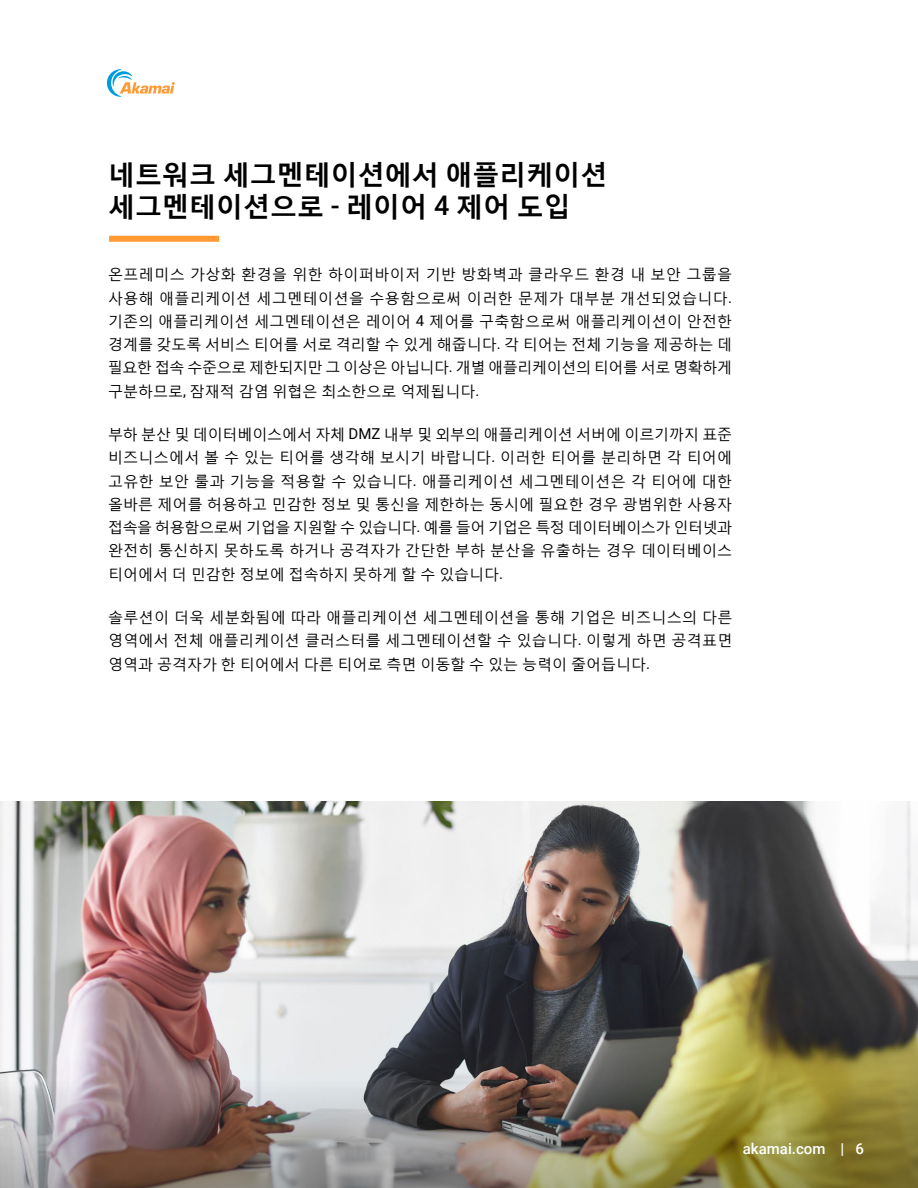
<style>
.page{position:relative;width:918px;height:1188px;background:#fff}
.page>*{position:absolute;margin:0;border:0;box-sizing:border-box;transform-origin:0 0}
.t1{font:700 27px/33px "Malgun Gothic";color:#000}
.t2{font:15px/23.2px "Malgun Gothic";color:#000;text-align:justify}
.t3{font:500 15px "Roboto";color:#fff}
.s1{font-family:"Roboto";font-weight:500}
.s2{font-family:"Roboto"}
</style>
<div class="page">
<svg style="left:107px;top:69px;width:68px;height:28px"></svg>
<div style="left:109px;top:236px;width:110px;height:6px;background:#f93"></div>
<img style="left:0;top:801px;width:918px;height:204px">
<img style="left:0;top:1005px;width:918px;height:183px">
<h1 class="t1" style="left:108px;top:156px;width:501px">네트워크 세그멘테이션에서 애플리케이션 세그멘테이션으로 <span class="s1">-</span> 레이어 <span class="s1">4</span> 제어 도입</h1>
<p class="t2" style="left:108px;top:263px;width:626px">온프레미스 가상화 환경을 위한 하이퍼바이저 기반 방화벽과 클라우드 환경 내 보안 그룹을 사용해 애플리케이션 세그멘테이션을 수용함으로써 이러한 문제가 대부분 개선되었습니다<span class="s2">. </span>기존의 애플리케이션 세그멘테이션은 레이어 <span class="s2">4</span> 제어를 구축함으로써 애플리케이션이 안전한 경계를 갖도록 서비스 티어를 서로 격리할 수 있게 해줍니다<span class="s2">.</span> 각 티어는 전체 기능을 제공하는 데 필요한 접속 수준으로 제한되지만 그 이상은 아닙니다<span class="s2">.</span> 개별 애플리케이션의 티어를 서로 명확하게 구분하므로<span class="s2">,</span> 잠재적 감염 위협은 최소한으로 억제됩니다<span class="s2">.</span></p>
<p class="t2" style="left:108px;top:422px;width:626px">부하 분산 및 데이터베이스에서 자체 <span class="s2">DMZ</span> 내부 및 외부의 애플리케이션 서버에 이르기까지 표준 비즈니스에서 볼 수 있는 티어를 생각해 보시기 바랍니다<span class="s2">.</span> 이러한 티어를 분리하면 각 티어에 고유한 보안 룰과 기능을 적용할 수 있습니다<span class="s2">.</span> 애플리케이션 세그멘테이션은 각 티어에 대한 올바른 제어를 허용하고 민감한 정보 및 통신을 제한하는 동시에 필요한 경우 광범위한 사용자 접속을 허용함으로써 기업을 지원할 수 있습니다<span class="s2">.</span> 예를 들어 기업은 특정 데이터베이스가 인터넷과 완전히 통신하지 못하도록 하거나 공격자가 간단한 부하 분산을 유출하는 경우 데이터베이스 티어에서 더 민감한 정보에 접속하지 못하게 할 수 있습니다<span class="s2">.</span></p>
<p class="t2" style="left:108px;top:605px;width:626px">솔루션이 더욱 세분화됨에 따라 애플리케이션 세그멘테이션을 통해 기업은 비즈니스의 다른 영역에서 전체 애플리케이션 클러스터를 세그멘테이션할 수 있습니다<span class="s2">.</span> 이렇게 하면 공격표면 영역과 공격자가 한 티어에서 다른 티어로 측면 이동할 수 있는 능력이 줄어듭니다<span class="s2">.</span></p>
<p class="t3" style="left:743px;top:1139px;width:123px">akamai.com | 6</p>
</div>
